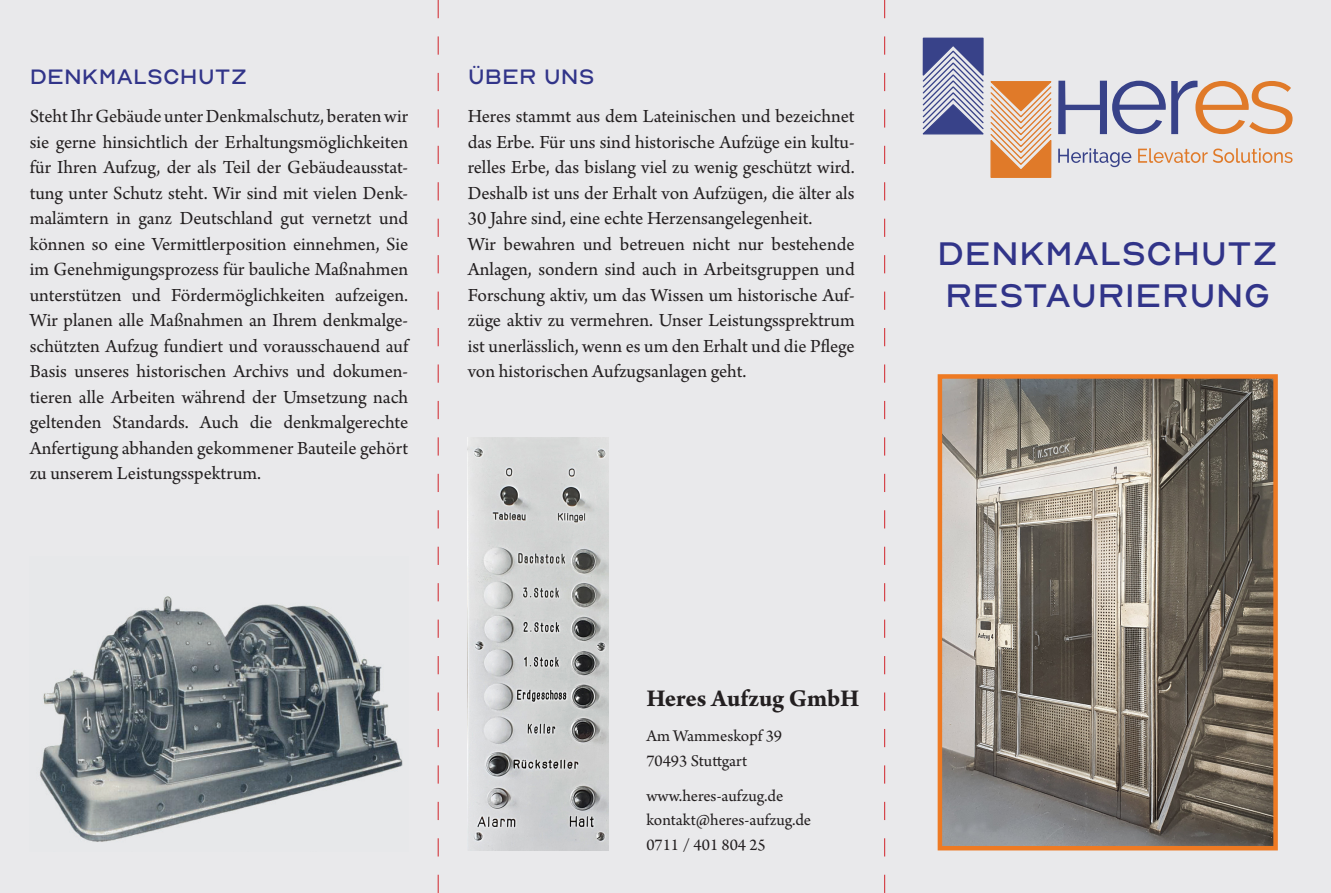
<style>
.page{position:relative;width:1331px;height:893px;background:#e9e9eb}
.page>*{position:absolute;margin:0;border:0;box-sizing:border-box;transform-origin:0 0}
.t1{font:35.25px "Nord Regular Umlaute";color:#313489}
.t2{font:700 25.5px "Arno Pro";letter-spacing:-.005em;color:#231f20}
.t3{font:22.5px "Nord Regular Umlaute";color:#313489}
.t4{font:19.5px/25.5px "Arno Pro";color:#231f20;text-align:justify}
.t5{font:17.25px "Arno Pro";color:#231f20}
</style>
<div class="page">
<svg style="left:438px;top:0;width:1px;height:893px"></svg>
<img style="left:943px;top:379px;width:330px;height:466px">
<div style="left:938px;top:374px;width:340px;height:476px;border:4px solid #ee7a23"></div>
<img style="left:468px;top:438px;width:140px;height:412px">
<img style="left:40px;top:596px;width:363px;height:246px">
<svg style="left:884px;top:0;width:1px;height:893px"></svg>
<svg style="left:922px;top:37px;width:370px;height:141px"></svg>
<p class="t3" style="left:30px;top:65px;width:219px">DENKMALSCHUTZ</p>
<p class="t4" style="left:30px;top:105px;width:380px">Steht Ihr Gebäude unter Denkmalschutz, beraten wir sie gerne hinsichtlich der Erhaltungsmöglichkeiten für Ihren Aufzug, der als Teil der Gebäudeausstat&shy;tung unter Schutz steht. Wir sind mit vielen Denk&shy;malämtern in ganz Deutschland gut vernetzt und können so eine Vermittlerposition einnehmen, Sie im Genehmigungsprozess für bauliche Maßnahmen unterstützen und Fördermöglichkeiten aufzeigen.<br>Wir planen alle Maßnahmen an Ihrem denkmalge&shy;schützten Aufzug fundiert und vorausschauend auf Basis unseres historischen Archivs und dokumen&shy;tieren alle Arbeiten während der Umsetzung nach geltenden Standards. Auch die denkmalgerechte Anfertigung abhanden gekommener Bauteile gehört zu unserem Leistungsspektrum.</p>
<p class="t3" style="left:468px;top:65px;width:128px">ÜBER UNS</p>
<p class="t4" style="left:468px;top:105px;width:388px">Heres stammt aus dem Lateinischen und bezeichnet das Erbe. Für uns sind historische Aufzüge ein kultu&shy;relles Erbe, das bislang viel zu wenig geschützt wird.<br>Deshalb ist uns der Erhalt von Aufzügen, die älter als 30 Jahre sind, eine echte Herzensangelegenheit.</p>
<p class="t4" style="left:468px;top:232px;width:388px">Wir bewahren und betreuen nicht nur bestehende Anlagen, sondern sind auch in Arbeitsgruppen und Forschung aktiv, um das Wissen um historische Auf&shy;züge aktiv zu vermehren. Unser Leistungssprektrum ist unerlässlich, wenn es um den Erhalt und die Pflege von historischen Aufzugsanlagen geht.</p>
<p class="t1" style="left:937px;top:234px;width:342px">DENKMALSCHUTZ</p>
<p class="t1" style="left:945px;top:276px;width:327px">RESTAURIERUNG</p>
<p class="t2" style="left:646px;top:684px;width:215px">Heres Aufzug GmbH</p>
<p class="t5" style="left:646px;top:726px;width:137px">Am Wammeskopf 39</p>
<p class="t5" style="left:646px;top:751px;width:102px">70493 Stuttgart</p>
<p class="t5" style="left:646px;top:786px;width:138px">www.heres-aufzug.de</p>
<p class="t5" style="left:646px;top:810px;width:166px">kontakt@heres-aufzug.de</p>
<p class="t5" style="left:646px;top:835px;width:121px">0711 / 401 804 25</p>
</div>
